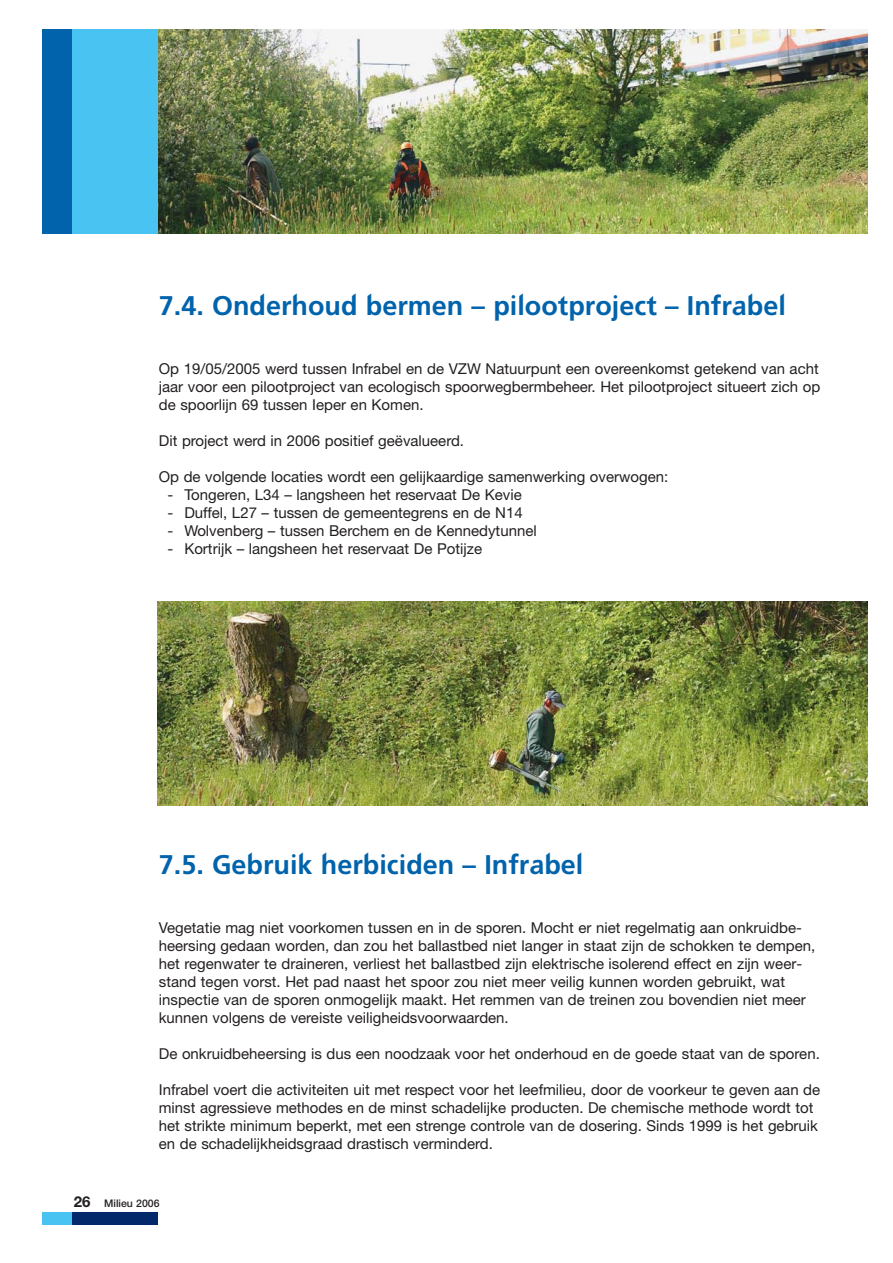
<style>
.page{position:relative;width:893px;height:1263px;background:#fff}
.page>*{position:absolute;margin:0;border:0;box-sizing:border-box;transform-origin:0 0}
.t1{font:27px "NMBS Freeway Demi";color:#0063ac}
.t2{font:15px/18px "Helvetica Neue";color:#231f20}
.t3{font:500 10.5px "Helvetica Neue";color:#231f20}
.s1{font-weight:700;font-size:15px}
</style>
<div class="page">
<img style="left:157px;top:30px;width:710px;height:204px">
<img style="left:157px;top:601px;width:710px;height:204px">
<div style="left:43px;top:30px;width:29px;height:204px;background:#0063ac"></div>
<div style="left:72px;top:30px;width:85px;height:204px;background:#49c3f1"></div>
<div style="left:72px;top:1212px;width:85px;height:13px;background:#03296a"></div>
<div style="left:43px;top:1212px;width:29px;height:13px;background:#49c3f1"></div>
<h1 class="t1" style="left:159px;top:293px;width:629px">7.4. Onderhoud bermen – pilootproject – Infrabel</h1>
<p class="t2" style="left:159px;top:361px;width:663px;text-align:justify">Op 19/05/2005 werd tussen Infrabel en de VZW Natuurpunt een overeenkomst getekend van acht jaar voor een pilootproject van ecologisch spoorwegbermbeheer. Het pilootproject situeert zich op de spoorlijn 69 tussen Ieper en Komen.</p>
<p class="t2" style="left:159px;top:433px;width:307px">Dit project werd in 2006 positief geëvalueerd.</p>
<p class="t2" style="left:159px;top:469px;width:511px">Op de volgende locaties wordt een gelijkaardige samenwerking overwogen:</p>
<p class="t2" style="left:167px;top:487px;width:356px">- Tongeren, L34 – langsheen het reservaat De Kevie</p>
<p class="t2" style="left:167px;top:505px;width:357px">- Duffel, L27 – tussen de gemeentegrens en de N14</p>
<p class="t2" style="left:167px;top:523px;width:371px">- Wolvenberg – tussen Berchem en de Kennedytunnel</p>
<p class="t2" style="left:167px;top:541px;width:316px">- Kortrijk – langsheen het reservaat De Potijze</p>
<h1 class="t1" style="left:159px;top:853px;width:426px">7.5. Gebruik herbiciden – Infrabel</h1>
<p class="t2" style="left:159px;top:920px;width:658px">Vegetatie mag niet voorkomen tussen en in de sporen. Mocht er niet regelmatig aan onkruidbe&shy;heersing gedaan worden, dan zou het ballastbed niet langer in staat zijn de schokken te dempen, het regenwater te draineren, verliest het ballastbed zijn elektrische isolerend effect en zijn weer&shy;stand tegen vorst. Het pad naast het spoor zou niet meer veilig kunnen worden gebruikt, wat inspectie van de sporen onmogelijk maakt. Het remmen van de treinen zou bovendien niet meer kunnen volgens de vereiste veiligheidsvoorwaarden.</p>
<p class="t2" style="left:159px;top:1046px;width:662px">De onkruidbeheersing is dus een noodzaak voor het onderhoud en de goede staat van de sporen.</p>
<p class="t2" style="left:159px;top:1082px;width:663px">Infrabel voert die activiteiten uit met respect voor het leefmilieu, door de voorkeur te geven aan de minst agressieve methodes en de minst schadelijke producten. De chemische methode wordt tot het strikte minimum beperkt, met een strenge controle van de dosering. Sinds 1999 is het gebruik en de schadelijkheidsgraad drastisch verminderd.</p>
<p class="t3" style="left:74px;top:1199px;width:87px"><span class="s1">26</span> Milieu 2006</p>
</div>
